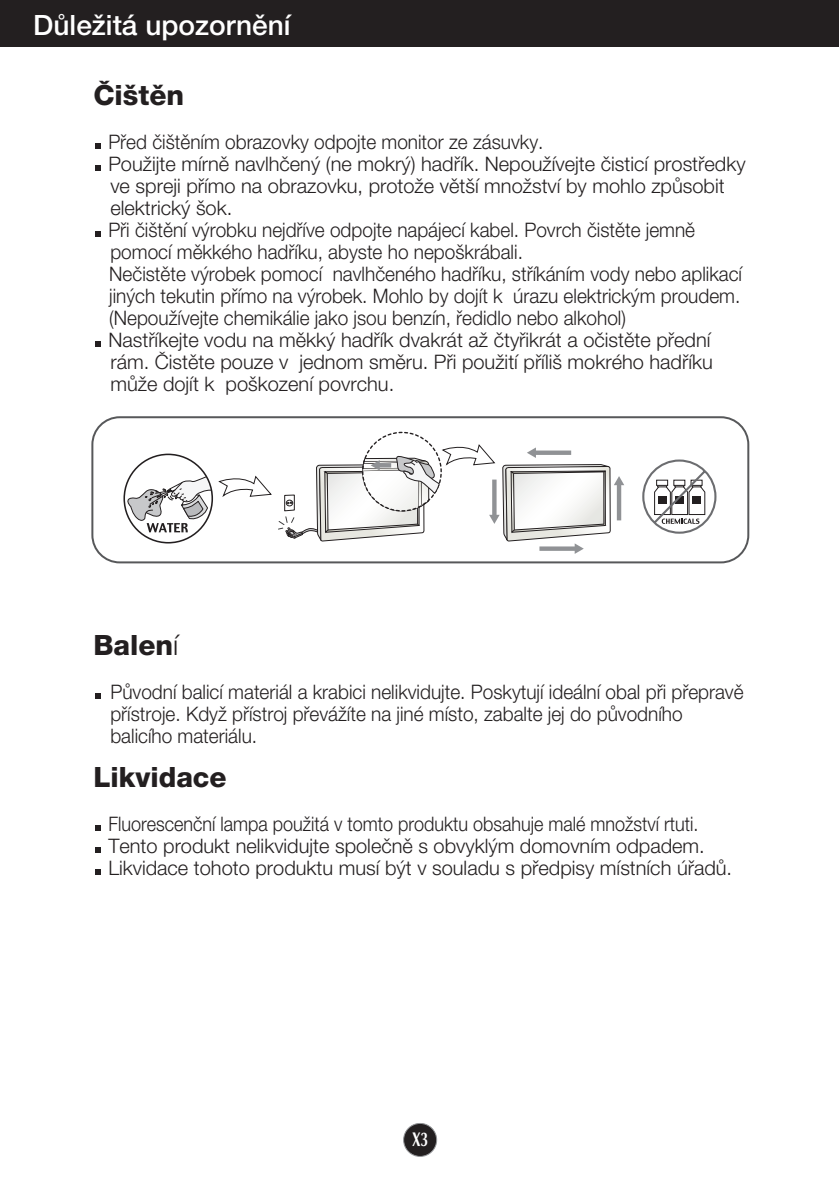
<style>
.page{position:relative;width:839px;height:1189px;background:#fff}
.page>*{position:absolute;margin:0;border:0;box-sizing:border-box;transform-origin:0 0}
.t1{font:800 28px "Helvetica Neue CE";color:#231f20}
.t2{font:500 28px "Helvetica Neue CE";color:#fff}
.t3{font:300 20px/22px "Helvetica Neue CE";color:#231f20;scale:.95 1}
.t4{font:300 20px/22px "Helvetica Neue CE";color:#231f20;scale:.9 1}
.t5{font:700 20px "Optima";color:#fff;scale:.7 1}
.s1{font-weight:300}
</style>
<div class="page">
<div style="left:403px;top:1123px;width:33px;height:33px;background:#231f20;border-radius:50%"></div>
<div style="left:403px;top:1123px;width:34px;height:34px;border:2px solid #939598;border-radius:50%"></div>
<div style="left:0;top:0;width:839px;height:47px;background:#231f20"></div>
<svg style="left:95px;top:869px;width:6px;height:6px"></svg>
<svg style="left:95px;top:847px;width:6px;height:6px"></svg>
<svg style="left:95px;top:825px;width:6px;height:6px"></svg>
<svg style="left:95px;top:693px;width:6px;height:6px"></svg>
<svg style="left:95px;top:341px;width:6px;height:6px"></svg>
<svg style="left:95px;top:231px;width:6px;height:6px"></svg>
<svg style="left:95px;top:165px;width:6px;height:6px"></svg>
<svg style="left:95px;top:143px;width:6px;height:6px"></svg>
<svg style="left:91px;top:416px;width:658px;height:147px"></svg>
<h1 class="t2" style="left:33px;top:15px;width:259px">DÛleÏitá upozornûní</h1>
<h1 class="t1" style="left:93px;top:85px;width:92px">âi‰tûn</h1>
<p class="t3" style="left:108px;top:133px;width:672px">Pfied ãi‰tûním obrazovky odpojte monitor ze zásuvky.<br>PouÏijte mírnû navlhãen˘ (ne mokr˘) hadfiík. NepouÏívejte ãisticí prostfiedky ve spreji pfiímo na obrazovku, protoÏe vût‰í mnoÏství by mohlo zpÛsobit elektrick˘ ‰ok.<br>Pfii ãi‰tûní v˘robku nejdfiíve odpojte napájecí kabel. Povrch ãistûte jemnû pomocí mûkkého hadfiíku, abyste ho nepo‰krábali.<br>Neãistûte v˘robek pomocí navlhãeného hadfiíku, stfiíkáním vody nebo aplikací jin˘ch tekutin pfiímo na v˘robek. Mohlo by dojít k úrazu elektrick˘m proudem. (NepouÏívejte chemikálie jako jsou benzín, fiedidlo nebo alkohol)<br>Nastfiíkejte vodu na mûkk˘ hadfiík dvakrát aÏ ãtyfiikrát a oãistûte pfiední rám. âistûte pouze v jednom smûru. Pfii pouÏití pfiíli‰ mokrého hadfiíku mÛÏe dojít k po‰kození povrchu.</p>
<h1 class="t1" style="left:93px;top:635px;width:87px">Balen<span class="s1">í</span></h1>
<p class="t3" style="left:110px;top:683px;width:668px">PÛvodní balicí materiál a krabici nelikvidujte. Poskytují ideální obal pfii pfiepravû pfiístroje. KdyÏ pfiístroj pfieváÏíte na jiné místo, zabalte jej do pÛvodního balicího materiálu.</p>
<h1 class="t1" style="left:93px;top:767px;width:135px">Likvidace</h1>
<p class="t4" style="left:108px;top:815px;width:694px">Fluorescenãní lampa pouÏitá v tomto produktu obsahuje malé mnoÏství rtuti.<br>Tento produkt nelikvidujte spoleãnû s obvykl˘m domovním odpadem.<br>Likvidace tohoto produktu musí b˘t v souladu s pfiedpisy místních úfiadÛ.</p>
<p class="t5" style="left:412px;top:1131px;width:24px">X3</p>
</div>
